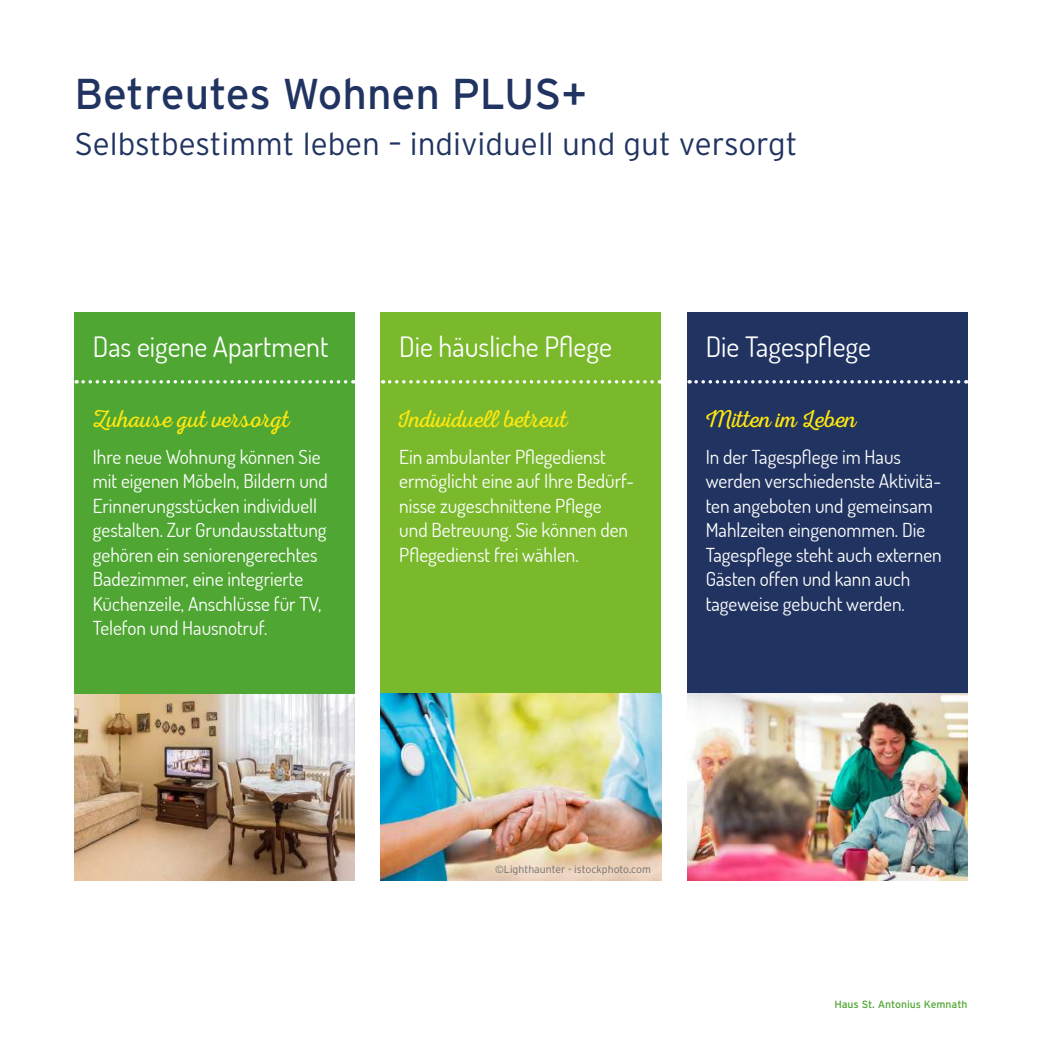
<style>
.page{position:relative;width:1042px;height:1042px;background:#fff}
.page>*{position:absolute;margin:0;border:0;box-sizing:border-box;transform-origin:0 0}
.t1{font:43.05px "Interstate";color:#213461}
.t2{font:300 31.5px "Interstate";color:#213461}
.t3{font:28px "Dosis";color:#fff}
.t4{font:24.5px "Nexa Rust Script L 0";color:#ffe70f}
.t5{font:19.25px/24.5px "Dosis";color:#fff}
.t6{font:300 10.5px "Interstate";color:#706f6f}
.t7{font:10.5px "Interstate";color:#4fa632}
</style>
<div class="page">
<img style="left:74px;top:694px;width:281px;height:187px">
<div style="left:74px;top:313px;width:281px;height:381px;background:#4fa632"></div>
<div style="left:381px;top:313px;width:280px;height:381px;background:#7ab92c"></div>
<div style="left:687px;top:313px;width:280px;height:381px;background:#213461"></div>
<svg style="left:83px;top:380px;width:271px;height:3px"></svg>
<svg style="left:383px;top:380px;width:277px;height:3px"></svg>
<svg style="left:696px;top:380px;width:271px;height:3px"></svg>
<img style="left:687px;top:694px;width:280px;height:187px">
<img style="left:381px;top:694px;width:280px;height:187px">
<h1 class="t1" style="left:74px;top:70px;width:514px">Betreutes Wohnen PLUS+</h1>
<h2 class="t2" style="left:74px;top:126px;width:724px">Selbstbestimmt leben – individuell und gut versorgt</h2>
<h3 class="t3" style="left:93px;top:328px;width:237px">Das eigene Apartment</h3>
<h3 class="t3" style="left:399px;top:328px;width:214px">Die häusliche Pflege</h3>
<h3 class="t3" style="left:706px;top:328px;width:167px">Die Tagespflege</h3>
<p class="t4" style="left:93px;top:406px;width:198px">Zuhause gut versorgt</p>
<p class="t4" style="left:397px;top:406px;width:172px">Individuell betreut</p>
<p class="t4" style="left:706px;top:406px;width:152px">Mitten im Leben</p>
<p class="t5" style="left:93px;top:444px;width:236px">Ihre neue Wohnung können Sie mit eigenen Möbeln, Bildern und<br>Erinnerungsstücken individuell gestalten. Zur Grundausstattung gehören ein seniorengerechtes<br>Badezimmer, eine integrierte<br>Küchenzeile, Anschlüsse für TV,<br>Telefon und Hausnotruf.</p>
<p class="t5" style="left:399px;top:444px;width:236px">Ein ambulanter Pflegedienst ermöglicht eine auf Ihre Bedürf&shy;nisse zugeschnittene Pflege und Betreuung. Sie können den<br>Pflegedienst frei wählen.</p>
<p class="t5" style="left:706px;top:444px;width:237px">In der Tagespflege im Haus werden verschiedenste Aktivitä&shy;ten angeboten und gemeinsam<br>Mahlzeiten eingenommen. Die<br>Tagespflege steht auch externen<br>Gästen offen und kann auch tageweise gebucht werden.</p>
<p class="t6" style="left:495px;top:863px;width:157px">©Lighthaunter - istockphoto.com</p>
<p class="t7" style="left:834px;top:998px;width:135px">Haus St. Antonius Kemnath</p>
</div>
